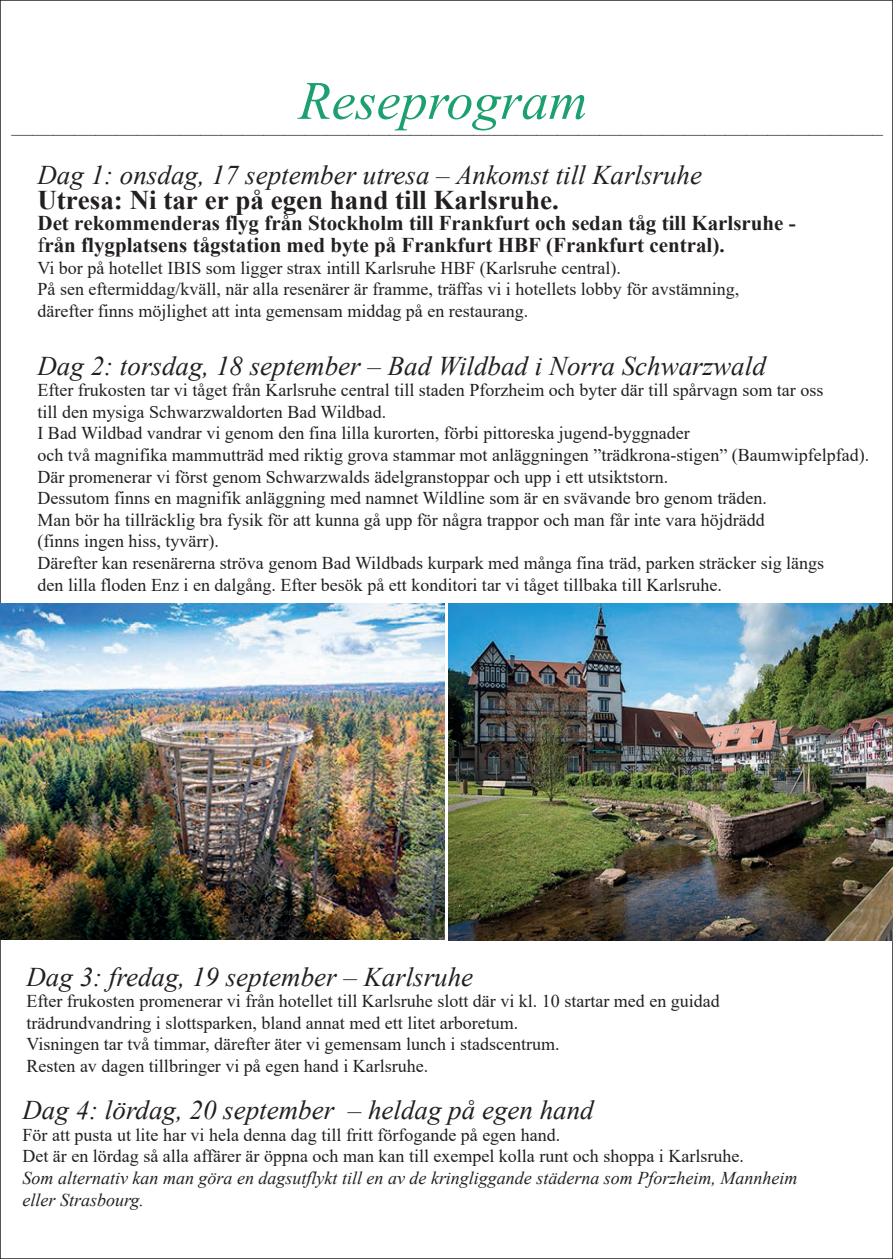
<style>
.page{position:relative;width:893px;height:1259px;background:#fff}
.page>*{position:absolute;margin:0;border:0;box-sizing:border-box;transform-origin:0 0}
.t1{font:italic 54px "Times New Roman";color:#1da070}
.t2{font:italic 27px "Times New Roman";color:#231f20}
.t3{font:700 27px "Times New Roman";color:#231f20}
.t4{font:700 21px/21.6px "Times New Roman";color:#231f20}
.t5{font:italic 21px "Times New Roman";color:#231f20}
.t6{font:18px/21.6px "Times New Roman";color:#231f20}
.t7{font:italic 18px/21.6px "Times New Roman";color:#231f20}
.s1{font-weight:400}
</style>
<div class="page">
<img style="left:0;top:603px;width:444px;height:336px">
<img style="left:448px;top:603px;width:444px;height:337px">
<h1 class="t1" style="left:298px;top:64px;width:290px">Reseprogram</h1>
<h2 class="t2" style="left:38px;top:156px;width:666px">Dag 1: onsdag, 17 september utresa – Ankomst till Karlsruhe</h2>
<h2 class="t3" style="left:38px;top:180px;width:523px">Utresa: Ni tar er på egen hand till Karlsruhe.</h2>
<p class="t4" style="left:38px;top:212px;width:760px">Det rekommenderas flyg från Stockholm till Frankfurt och sedan tåg till Karlsruhe - <span class="s1">f</span>rån flygplatsens tågstation med byte på Frankfurt HBF (Frankfurt central).</p>
<p class="t6" style="left:38px;top:256px;width:703px">Vi bor på hotellet IBIS som ligger strax intill Karlsruhe HBF (Karlsruhe central).<br>På sen eftermiddag/kväll, när alla resenärer är framme, träffas vi i hotellets lobby för avstämning, därefter finns möjlighet att inta gemensam middag på en restaurang.</p>
<h2 class="t2" style="left:38px;top:347px;width:730px">Dag 2: torsdag, 18 september – Bad Wildbad i Norra Schwarzwald</h2>
<p class="t6" style="left:38px;top:379px;width:833px">Efter frukosten tar vi tåget från Karlsruhe central till staden Pforzheim och byter där till spårvagn som tar oss<br>till den mysiga Schwarzwaldorten Bad Wildbad.<br>I Bad Wildbad vandrar vi genom den fina lilla kurorten, förbi pittoreska jugend-byggnader<br>och två magnifika mammutträd med riktig grova stammar mot anläggningen ”trädkrona-stigen” (Baumwipfelpfad).<br>Där promenerar vi först genom Schwarzwalds ädelgranstoppar och upp i ett utsiktstorn.<br>Dessutom finns en magnifik anläggning med namnet Wildline som är en svävande bro genom träden.<br>Man bör ha tillräcklig bra fysik för att kunna gå upp för några trappor och man får inte vara höjdrädd<br>(finns ingen hiss, tyvärr).<br>Därefter kan resenärerna ströva genom Bad Wildbads kurpark med många fina träd, parken sträcker sig längs<br>den lilla floden Enz i en dalgång. Efter besök på ett konditori tar vi tåget tillbaka till Karlsruhe.</p>
<p class="t5" style="left:11px;top:109px;width:873px">___________________________________________________________________________________</p>
<h2 class="t2" style="left:27px;top:958px;width:448px">Dag 3: fredag, 19 september – Karlsruhe</h2>
<p class="t6" style="left:27px;top:990px;width:695px">Efter frukosten promenerar vi från hotellet till Karlsruhe slott där vi kl. 10 startar med en guidad trädrundvandring i slottsparken, bland annat med ett litet arboretum.<br>Visningen tar två timmar, därefter äter vi gemensam lunch i stadscentrum.<br>Resten av dagen tillbringer vi på egen hand i Karlsruhe.</p>
<h2 class="t2" style="left:23px;top:1091px;width:573px">Dag 4: lördag, 20 september – heldag på egen hand</h2>
<p class="t6" style="left:23px;top:1123px;width:723px">För att pusta ut lite har vi hela denna dag till fritt förfogande på egen hand.<br>Det är en lördag så alla affärer är öppna och man kan till exempel kolla runt och shoppa i Karlsruhe.</p>
<p class="t7" style="left:23px;top:1166px;width:776px">Som alternativ kan man göra en dagsutflykt till en av de kringliggande städerna som Pforzheim, Mannheim eller Strasbourg.</p>
</div>
